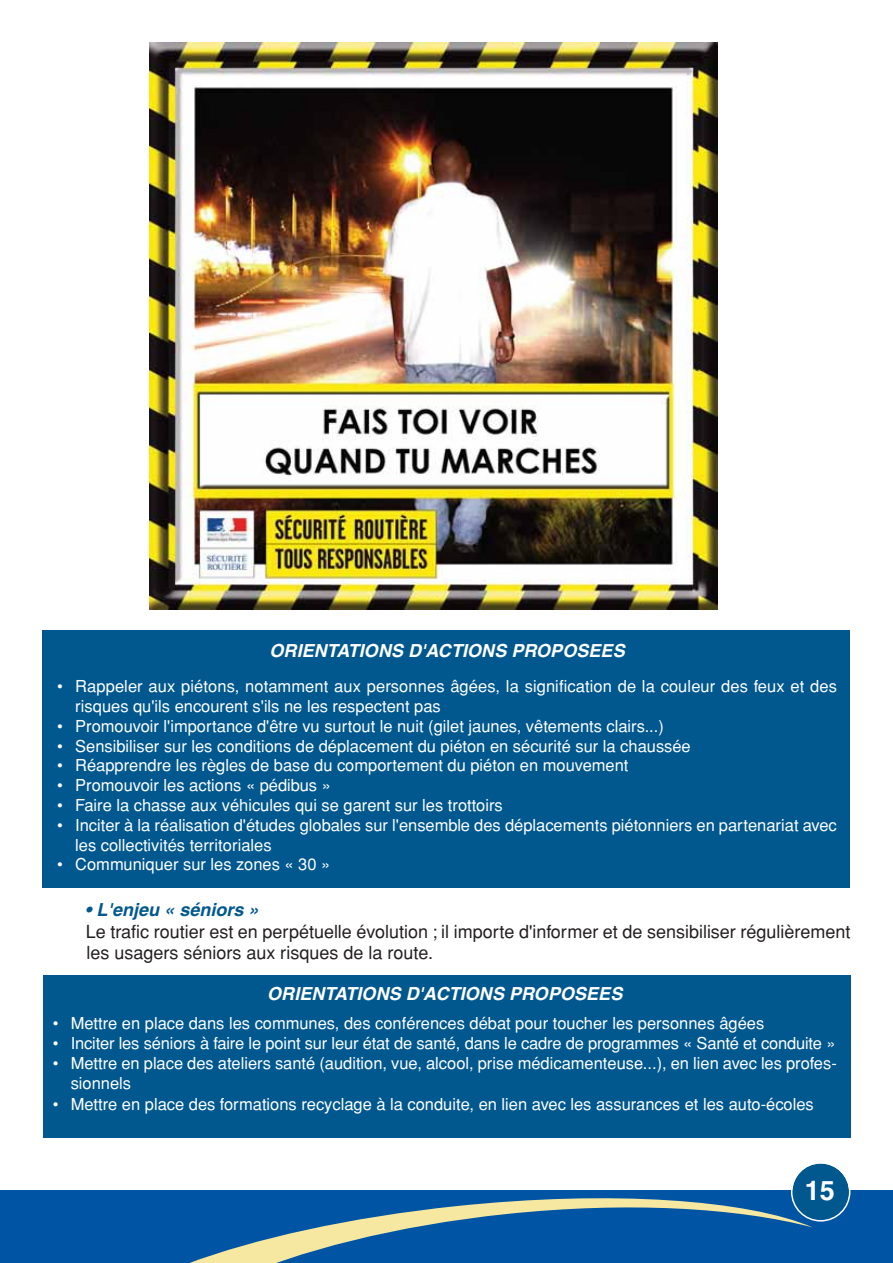
<style>
.page{position:relative;width:893px;height:1263px;background:#fff}
.page>*{position:absolute;margin:0;border:0;box-sizing:border-box;transform-origin:0 0}
.t1{font:700 27px "Helvetica";color:#fff}
.t2{font:18px/21.6px "Helvetica";color:#231f20}
.t3{font:italic 700 18px "Helvetica";letter-spacing:.005em;color:#fff}
.t4{font:italic 700 18px "Helvetica";letter-spacing:.005em;color:#00588f}
.t5{font:16.5px/19.8px "Helvetica";color:#fff}
</style>
<div class="page">
<img style="left:150px;top:43px;width:567px;height:567px">
<div style="left:0;top:1191px;width:893px;height:72px;background:#0054a4"></div>
<svg style="left:190px;top:1191px;width:623px;height:72px"></svg>
<svg style="left:791px;top:1163px;width:59px;height:58px"></svg>
<div style="left:43px;top:630px;width:807px;height:257px;background:#00588f"></div>
<div style="left:43px;top:975px;width:807px;height:163px;background:#00588f"></div>
<p class="t3" style="left:270px;top:644px;width:357px">ORIENTATIONS D'ACTIONS PROPOSEES</p>
<p class="t5" style="left:75px;top:678px;width:763px;text-indent:-18px">• Rappeler aux piétons, notamment aux personnes âgées, la signification de la couleur des feux et des risques qu'ils encourent s'ils ne les respectent pas</p>
<p class="t5" style="left:57px;top:718px;width:608px">• Promouvoir l'importance d'être vu surtout le nuit (gilet jaunes, vêtements clairs...)</p>
<p class="t5" style="left:57px;top:737px;width:635px">• Sensibiliser sur les conditions de déplacement du piéton en sécurité sur la chaussée</p>
<p class="t5" style="left:57px;top:757px;width:573px">• Réapprendre les règles de base du comportement du piéton en mouvement</p>
<p class="t5" style="left:57px;top:777px;width:275px">• Promouvoir les actions « pédibus »</p>
<p class="t5" style="left:57px;top:797px;width:447px">• Faire la chasse aux véhicules qui se garent sur les trottoirs</p>
<p class="t5" style="left:75px;top:817px;width:763px;text-indent:-18px">• Inciter à la réalisation d'études globales sur l'ensemble des déplacements piétonniers en partenariat avec les collectivités territoriales</p>
<p class="t5" style="left:57px;top:856px;width:275px">• Communiquer sur les zones « 30 »</p>
<p class="t4" style="left:85px;top:903px;width:175px">• L'enjeu « séniors »</p>
<p class="t2" style="left:86px;top:922px;width:766px">Le trafic routier est en perpétuelle évolution ; il importe d'informer et de sensibiliser régulièrement les usagers séniors aux risques de la route.</p>
<p class="t3" style="left:267px;top:987px;width:357px">ORIENTATIONS D'ACTIONS PROPOSEES</p>
<p class="t5" style="left:53px;top:1015px;width:713px">• Mettre en place dans les communes, des conférences débat pour toucher les personnes âgées</p>
<p class="t5" style="left:53px;top:1035px;width:784px">• Inciter les séniors à faire le point sur leur état de santé, dans le cadre de programmes « Santé et conduite »</p>
<p class="t5" style="left:71px;top:1055px;width:768px;text-indent:-18px">• Mettre en place des ateliers santé (audition, vue, alcool, prise médicamenteuse...), en lien avec les profes&shy;sionnels</p>
<p class="t5" style="left:53px;top:1095px;width:763px">• Mettre en place des formations recyclage à la conduite, en lien avec les assurances et les auto-écoles</p>
<h1 class="t1" style="left:805px;top:1181px;width:31px">15</h1>
</div>
